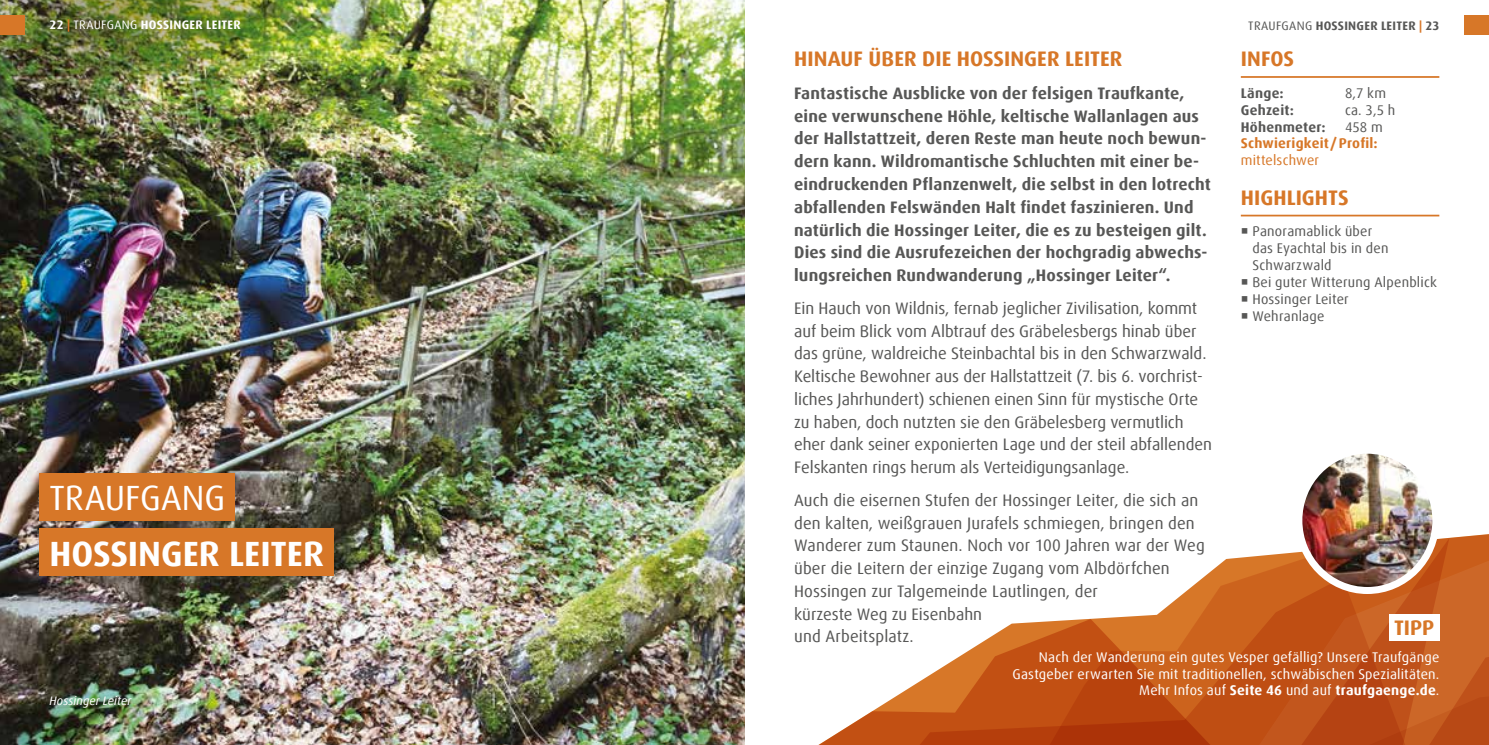
<style>
.page{position:relative;width:1489px;height:745px;background:#fff}
.page>*{position:absolute;margin:0;border:0;box-sizing:border-box;transform-origin:0 0}
.t1{font:700 35px "Dax Offc Pro";color:#fff}
.t2{font:35px "Dax Offc Pro";color:#fff}
.t3{font:700 21px "Dax Offc Pro";letter-spacing:.005em;color:#d77728}
.t4{font:16.62px/22.8px "Dax Offc Pro";color:#575756}
.t5{font:700 16.62px/22.8px "Dax Offc Pro";letter-spacing:.01em;color:#575756}
.t6{font:14px/16.8px "Dax Offc Pro";letter-spacing:.015em;color:#fff;text-align:right}
.t7{font:14px/16.8px "Dax Offc Pro";letter-spacing:.015em;color:#575756}
.t8{font:700 14px "Dax Offc Pro";letter-spacing:.015em;color:#575756}
.t9{font:700 14px "Dax Offc Pro";letter-spacing:.015em;color:#d77728}
.t10{font:14px "Dax Offc Pro";letter-spacing:.01em;color:#d77728}
.t11{font:700 12.25px "Dax Offc Pro";letter-spacing:.02em;color:#fff}
.t12{font:700 12.25px "Dax Offc Pro";letter-spacing:.02em;color:#575756}
.t13{font:italic 12.25px "Dax Offc Pro";color:#fff}
.s1{color:#d77728}
.s2{font-weight:400}
.s3{font-weight:700}
</style>
<div class="page">
<img style="left:0;top:0;width:744px;height:744px">
<img style="left:0;top:0;width:324px;height:101px">
<svg style="left:820px;top:549px;width:668px;height:195px"></svg>
<svg style="left:1197px;top:537px;width:252px;height:81px"></svg>
<svg style="left:985px;top:618px;width:503px;height:126px;background:#c2551a"></svg>
<div style="left:40px;top:528px;width:294px;height:47px;background:#d77728"></div>
<hr style="left:1240px;top:76px;width:199px;height:2px;background:#d77728">
<hr style="left:1240px;top:214px;width:199px;height:2px;background:#d77728">
<div style="left:0;top:15px;width:25px;height:20px;background:#d77728"></div>
<div style="left:40px;top:472px;width:195px;height:48px;background:#d77728"></div>
<img style="left:1298px;top:454px;width:137px;height:136px">
<div style="left:1295px;top:446px;width:144px;height:147px;border:7px solid #fff;border-radius:50%"></div>
<div style="left:1388px;top:613px;width:51px;height:27px;background:#fff"></div>
<div style="left:1463px;top:15px;width:25px;height:20px;background:#d77728"></div>
<p class="t11" style="left:50px;top:17px;width:193px">22 <span class="s1">|</span> <span class="s2">TRAUFGANG</span> HOSSINGER LEITER</p>
<h1 class="t2" style="left:49px;top:475px;width:177px">TRAUFGANG</h1>
<h1 class="t1" style="left:49px;top:531px;width:276px">HOSSINGER LEITER</h1>
<p class="t13" style="left:50px;top:692px;width:83px">Hossinger Leiter</p>
<p class="t12" style="left:1248px;top:18px;width:192px"><span class="s2">TRAUFGANG</span> HOSSINGER LEITER <span class="s1">|</span> 23</p>
<p class="t3" style="left:794px;top:45px;width:330px">HINAUF ÜBER DIE HOSSINGER LEITER</p>
<p class="t5" style="left:794px;top:82px;width:418px">Fantastische Ausblicke von der felsigen Traufkante, eine verwunschene Höhle, keltische Wallanlagen aus der Hallstattzeit, deren Reste man heute noch bewun&shy;dern kann. Wildromantische Schluchten mit einer be&shy;eindruckenden Pflanzenwelt, die selbst in den lotrecht abfallenden Felswänden Halt findet faszinieren. Und natürlich die Hossinger Leiter, die es zu besteigen gilt.<br>Dies sind die Ausrufezeichen der hochgradig abwechs&shy;lungsreichen Rundwanderung „Hossinger Leiter“.</p>
<p class="t4" style="left:794px;top:296px;width:419px">Ein Hauch von Wildnis, fernab jeglicher Zivilisation, kommt auf beim Blick vom Albtrauf des Gräbelesbergs hinab über das grüne, waldreiche Steinbachtal bis in den Schwarzwald.<br>Keltische Bewohner aus der Hallstattzeit (7. bis 6. vorchrist&shy;liches Jahrhundert) schienen einen Sinn für mystische Orte zu haben, doch nutzten sie den Gräbelesberg vermutlich eher dank seiner exponierten Lage und der steil abfallenden Felskanten rings herum als Verteidigungsanlage.</p>
<p class="t4" style="left:794px;top:488px;width:412px">Auch die eisernen Stufen der Hossinger Leiter, die sich an den kalten, weißgrauen Jurafels schmiegen, bringen den Wanderer zum Staunen. Noch vor 100 Jahren war der Weg über die Leitern der einzige Zugang vom Albdörfchen Hossingen zur Talgemeinde Lautlingen, der<br>kürzeste Weg zu Eisenbahn<br>und Arbeitsplatz.</p>
<p class="t3" style="left:1240px;top:45px;width:55px">INFOS</p>
<p class="t8" style="left:1240px;top:84px;width:44px">Länge:</p>
<p class="t7" style="left:1344px;top:85px;width:43px">8,7 km</p>
<p class="t8" style="left:1240px;top:101px;width:54px">Gehzeit:</p>
<p class="t7" style="left:1344px;top:101px;width:52px">ca. 3,5 h</p>
<p class="t8" style="left:1240px;top:117px;width:86px">Höhenmeter:</p>
<p class="t7" style="left:1344px;top:118px;width:39px">458 m</p>
<p class="t9" style="left:1240px;top:134px;width:138px">Schwierigkeit / Profil:</p>
<p class="t10" style="left:1240px;top:151px;width:80px">mittelschwer</p>
<p class="t3" style="left:1240px;top:184px;width:109px">HIGHLIGHTS</p>
<p class="t7" style="left:1252px;top:223px;width:138px;text-indent:-12px">○ Panoramablick über das Eyachtal bis in den<br>Schwarzwald</p>
<p class="t7" style="left:1240px;top:273px;width:198px">○ Bei guter Witterung Alpenblick</p>
<p class="t7" style="left:1240px;top:290px;width:109px">○ Hossinger Leiter</p>
<p class="t7" style="left:1240px;top:307px;width:85px">○ Wehranlage</p>
<p class="t3" style="left:1393px;top:614px;width:42px">TIPP</p>
<p class="t6" style="left:1012px;top:648px;width:428px">Nach der Wanderung ein gutes Vesper gefällig? Unsere Traufgänge<br>Gastgeber erwarten Sie mit traditionellen, schwäbischen Spezialitäten.<br>Mehr Infos auf <span class="s3">Seite 46</span> und auf <span class="s3">traufgaenge.de</span>.</p>
</div>
